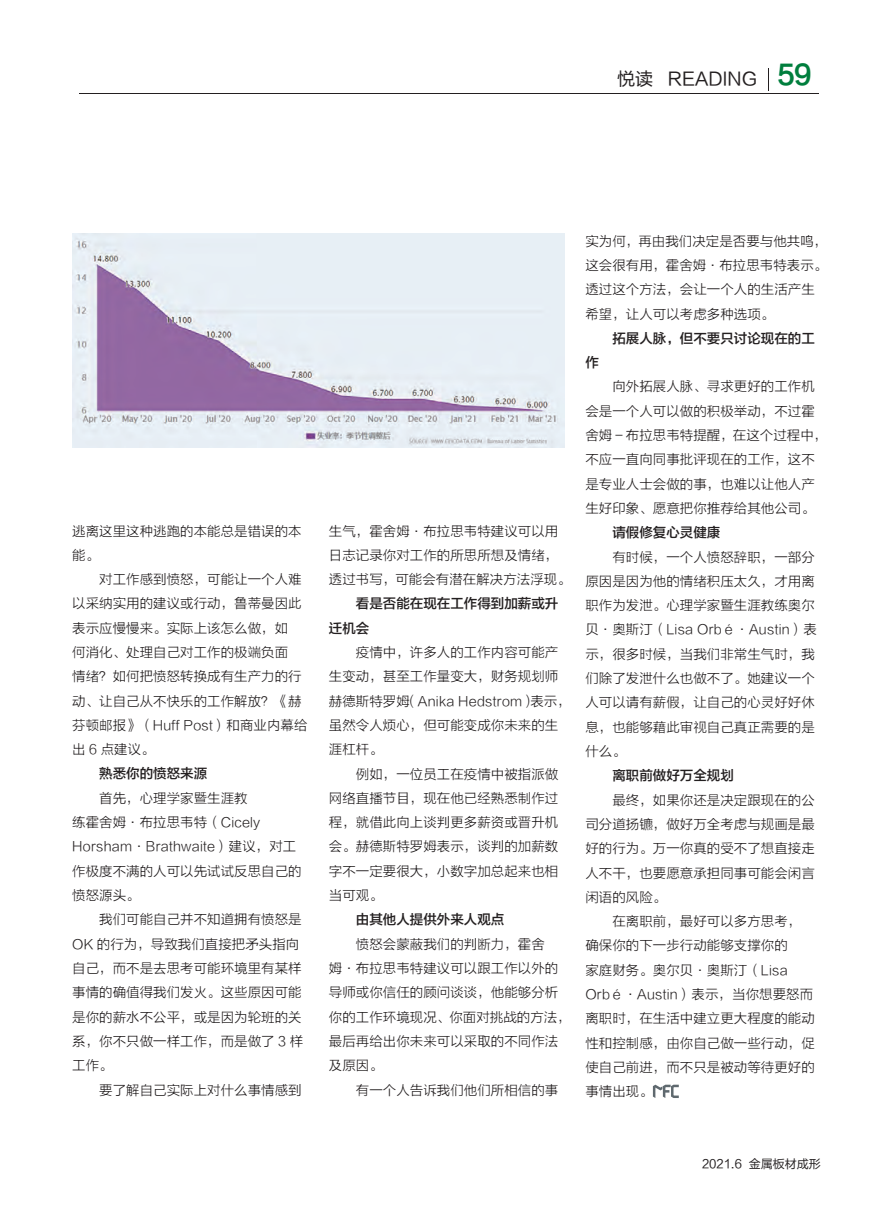
<style>
.page{position:relative;width:893px;height:1212px;background:#fff}
.page>*{position:absolute;margin:0;border:0;box-sizing:border-box;transform-origin:0 0}
.t1{font:18px "FZLTHK GBK1 0";color:#231f20}
.t2{font:13.5px/24.3px "FZLTXHK";color:#231f20}
.t3{font:13.5px/24.3px "FZLTZHK GBK1 0";color:#231f20}
.t4{font:12px "FZLTHK GBK1 0";color:#231f20}
.s1{font-family:"FZLTCHJW GB1 0";font-size:27px;color:#007e3d}
</style>
<div class="page">
<hr style="left:80px;top:93px;width:739px;height:1px;background:#231f20">
<svg style="left:768px;top:68px;width:1px;height:23px"></svg>
<svg style="left:653px;top:1085px;width:26px;height:13px"></svg>
<img style="left:72px;top:234px;width:492px;height:213px">
<h1 class="t1" style="left:617px;top:69px;width:196px">悦读 READING <span class="s1">59</span></h1>
<p class="t2" style="left:72px;top:519px;width:231px">逃离这里这种逃跑的本能总是错误的本能。</p>
<p class="t2" style="left:72px;top:567px;width:237px;text-indent:27px">对工作感到愤怒，可能让一个人难以采纳实用的建议或行动，鲁蒂曼因此表示应慢慢来。实际上该怎么做，如<br>何消化、处理自己对工作的极端负面<br>情绪？如何把愤怒转换成有生产力的行动、让自己从不快乐的工作解放？《赫芬顿邮报》（Huff Post）和商业内幕给出 6 点建议。</p>
<p class="t3" style="left:99px;top:762px;width:109px">熟悉你的愤怒来源</p>
<p class="t2" style="left:72px;top:786px;width:231px;text-indent:27px">首先，心理学家暨生涯教<br>练霍舍姆·布拉思韦特（Cicely<br>Horsham·Brathwaite）建议，对工作极度不满的人可以先试试反思自己的愤怒源头。</p>
<p class="t2" style="left:72px;top:908px;width:232px;text-indent:27px">我们可能自己并不知道拥有愤怒是<br>OK 的行为，导致我们直接把矛头指向自己，而不是去思考可能环境里有某样事情的确值得我们发火。这些原因可能是你的薪水不公平，或是因为轮班的关系，你不只做一样工作，而是做了 3 样工作。</p>
<p class="t2" style="left:99px;top:1078px;width:204px">要了解自己实际上对什么事情感到</p>
<p class="t2" style="left:329px;top:519px;width:244px">生气，霍舍姆·布拉思韦特建议可以用日志记录你对工作的所思所想及情绪，透过书写，可能会有潜在解决方法浮现。</p>
<p class="t3" style="left:329px;top:592px;width:231px;text-indent:27px">看是否能在现在工作得到加薪或升迁机会</p>
<p class="t2" style="left:329px;top:640px;width:244px;text-indent:27px">疫情中，许多人的工作内容可能产生变动，甚至工作量变大，财务规划师赫德斯特罗姆（Anika Hedstrom）表示，虽然令人烦心，但可能变成你未来的生涯杠杆。</p>
<p class="t2" style="left:329px;top:762px;width:231px;text-align:justify;text-indent:27px">例如，一位员工在疫情中被指派做网络直播节目，现在他已经熟悉制作过程，就借此向上谈判更多薪资或晋升机会。赫德斯特罗姆表示，谈判的加薪数字不一定要很大，小数字加总起来也相当可观。</p>
<p class="t3" style="left:356px;top:908px;width:150px">由其他人提供外来人观点</p>
<p class="t2" style="left:329px;top:932px;width:244px;text-indent:27px">愤怒会蒙蔽我们的判断力，霍舍姆·布拉思韦特建议可以跟工作以外的导师或你信任的顾问谈谈，他能够分析你的工作环境现况、你面对挑战的方法，最后再给出你未来可以采取的不同作法及原因。</p>
<p class="t2" style="left:356px;top:1078px;width:204px">有一个人告诉我们他们所相信的事</p>
<p class="t2" style="left:585px;top:229px;width:244px">实为何，再由我们决定是否要与他共鸣，这会很有用，霍舍姆·布拉思韦特表示。透过这个方法，会让一个人的生活产生希望，让人可以考虑多种选项。</p>
<p class="t3" style="left:612px;top:326px;width:204px">拓展人脉，但不要只讨论现在的工</p>
<p class="t3" style="left:585px;top:350px;width:15px">作</p>
<p class="t2" style="left:585px;top:375px;width:244px;text-indent:27px">向外拓展人脉、寻求更好的工作机会是一个人可以做的积极举动，不过霍舍姆－布拉思韦特提醒，在这个过程中，不应一直向同事批评现在的工作，这不是专业人士会做的事，也难以让他人产生好印象、愿意把你推荐给其他公司。</p>
<p class="t3" style="left:612px;top:521px;width:109px">请假修复心灵健康</p>
<p class="t2" style="left:585px;top:545px;width:233px;text-indent:27px">有时候，一个人愤怒辞职，一部分原因是因为他的情绪积压太久，才用离职作为发泄。心理学家暨生涯教练奥尔贝·奥斯汀（Lisa Orbé·Austin）表示，很多时候，当我们非常生气时，我们除了发泄什么也做不了。她建议一个人可以请有薪假，让自己的心灵好好休息，也能够藉此审视自己真正需要的是什么。</p>
<p class="t3" style="left:612px;top:764px;width:123px">离职前做好万全规划</p>
<p class="t2" style="left:585px;top:788px;width:231px;text-align:justify;text-indent:27px">最终，如果你还是决定跟现在的公司分道扬镳，做好万全考虑与规画是最好的行为。万一你真的受不了想直接走人不干，也要愿意承担同事可能会闲言闲语的风险。</p>
<p class="t2" style="left:585px;top:909px;width:231px;text-indent:27px">在离职前，最好可以多方思考，确保你的下一步行动能够支撑你的<br>家庭财务。奥尔贝·奥斯汀（Lisa<br>Orbé·Austin）表示，当你想要怒而离职时，在生活中建立更大程度的能动性和控制感，由你自己做一些行动，促使自己前进，而不只是被动等待更好的事情出现。</p>
<p class="t4" style="left:702px;top:1157px;width:120px">2021.6 金属板材成形</p>
</div>
